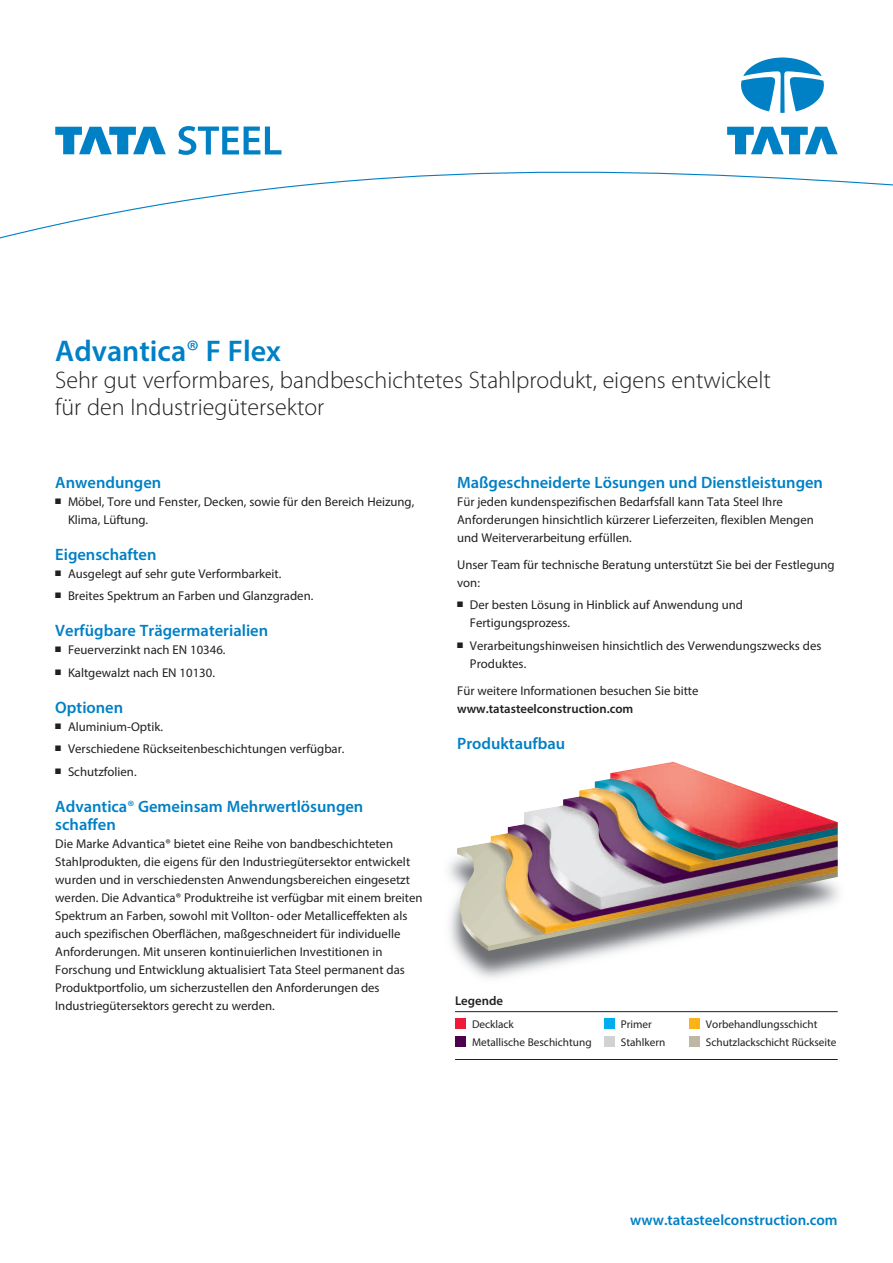
<style>
.page{position:relative;width:893px;height:1263px;background:#fff}
.page>*{position:absolute;margin:0;border:0;box-sizing:border-box;transform-origin:0 0}
.t1{font:600 30px "Myriad Pro";color:#0080c5}
.t2{font:300 24px/27px "Myriad Pro";color:#231f20}
.t3{font:600 16.5px/18px "Myriad Pro";color:#0080c5}
.t4{font:600 15px "Myriad Pro";color:#0080c5}
.t5{font:12.75px/18px "Myriad Pro";color:#231f20}
.t6{font:600 12.75px "Myriad Pro";color:#231f20}
.t7{font:11.25px "Myriad Pro";color:#231f20}
.s1{font-weight:400}
</style>
<div class="page">
<svg style="left:0;top:171px;width:893px;height:68px"></svg>
<svg style="left:741px;top:58px;width:83px;height:55px"></svg>
<svg style="left:727px;top:127px;width:111px;height:27px"></svg>
<svg style="left:55px;top:127px;width:111px;height:27px"></svg>
<svg style="left:178px;top:126px;width:103px;height:29px"></svg>
<img style="left:457px;top:762px;width:381px;height:189px">
<hr style="left:455px;top:1011px;width:383px;height:1px;background:#231f20">
<hr style="left:455px;top:1059px;width:383px;height:1px;background:#231f20">
<div style="left:455px;top:1018px;width:11px;height:11px;background:#ed1a3a"></div>
<div style="left:604px;top:1018px;width:10px;height:11px;background:#00aeef"></div>
<div style="left:689px;top:1018px;width:10px;height:11px;background:#fbb316"></div>
<div style="left:455px;top:1036px;width:11px;height:11px;background:#4c004e"></div>
<div style="left:604px;top:1036px;width:10px;height:11px;background:#d1d2d4"></div>
<div style="left:689px;top:1036px;width:10px;height:11px;background:#bfb7a5"></div>
<h1 class="t1" style="left:55px;top:340px;width:227px">Advantica<span class="s1">®</span> F Flex</h1>
<h2 class="t2" style="left:55px;top:369px;width:717px">Sehr gut verformbares, bandbeschichtetes Stahlprodukt, eigens entwickelt für den Industriegütersektor</h2>
<p class="t3" style="left:55px;top:474px;width:108px">Anwendungen</p>
<p class="t5" style="left:68px;top:493px;width:348px;text-indent:-13px">■ Möbel, Tore und Fenster, Decken, sowie für den Bereich Heizung,<br>Klima, Lüftung.</p>
<p class="t3" style="left:55px;top:546px;width:103px">Eigenschaften</p>
<p class="t5" style="left:55px;top:565px;width:228px">■ Ausgelegt auf sehr gute Verformbarkeit.</p>
<p class="t5" style="left:55px;top:588px;width:260px">■ Breites Spektrum an Farben und Glanzgraden.</p>
<p class="t3" style="left:55px;top:623px;width:214px">Verfügbare Trägermaterialien</p>
<p class="t5" style="left:55px;top:642px;width:172px">■ Feuerverzinkt nach EN 10346.</p>
<p class="t5" style="left:55px;top:664px;width:161px">■ Kaltgewalzt nach EN 10130.</p>
<p class="t3" style="left:55px;top:699px;width:69px">Optionen</p>
<p class="t5" style="left:55px;top:718px;width:109px">■ Aluminium-Optik.</p>
<p class="t5" style="left:55px;top:741px;width:291px">■ Verschiedene Rückseitenbeschichtungen verfügbar.</p>
<p class="t5" style="left:55px;top:763px;width:83px">■ Schutzfolien.</p>
<p class="t3" style="left:55px;top:798px;width:310px">Advantica<span class="s1">®</span> Gemeinsam Mehrwertlösungen schaffen</p>
<p class="t5" style="left:55px;top:835px;width:369px">Die Marke Advantica® bietet eine Reihe von bandbeschichteten Stahlprodukten, die eigens für den Industriegütersektor entwickelt wurden und in verschiedensten Anwendungsbereichen eingesetzt werden. Die Advantica® Produktreihe ist verfügbar mit einem breiten Spektrum an Farben, sowohl mit Vollton- oder Metalliceffekten als auch spezifischen Oberflächen, maßgeschneidert für individuelle Anforderungen. Mit unseren kontinuierlichen Investitionen in Forschung und Entwicklung aktualisiert Tata Steel permanent das Produktportfolio, um sicherzustellen den Anforderungen des Industriegütersektors gerecht zu werden.</p>
<p class="t3" style="left:457px;top:474px;width:367px">Maßgeschneiderte Lösungen und Dienstleistungen</p>
<p class="t5" style="left:457px;top:493px;width:358px">Für jeden kundenspezifischen Bedarfsfall kann Tata Steel Ihre<br>Anforderungen hinsichtlich kürzerer Lieferzeiten, flexiblen Mengen und Weiterverarbeitung erfüllen.</p>
<p class="t5" style="left:457px;top:556px;width:379px">Unser Team für technische Beratung unterstützt Sie bei der Festlegung von:</p>
<p class="t5" style="left:470px;top:597px;width:275px;text-indent:-13px">■ Der besten Lösung in Hinblick auf Anwendung und<br>Fertigungsprozess.</p>
<p class="t5" style="left:470px;top:637px;width:353px;text-indent:-13px">■ Verarbeitungshinweisen hinsichtlich des Verwendungszwecks des<br>Produktes.</p>
<p class="t5" style="left:457px;top:682px;width:243px">Für weitere Informationen besuchen Sie bitte</p>
<p class="t6" style="left:457px;top:703px;width:178px">www.tatasteelconstruction.com</p>
<p class="t3" style="left:457px;top:735px;width:110px">Produktaufbau</p>
<p class="t6" style="left:455px;top:996px;width:50px">Legende</p>
<p class="t7" style="left:472px;top:1019px;width:43px">Decklack</p>
<p class="t7" style="left:621px;top:1019px;width:32px">Primer</p>
<p class="t7" style="left:706px;top:1019px;width:113px">Vorbehandlungsschicht</p>
<p class="t7" style="left:472px;top:1037px;width:121px">Metallische Beschichtung</p>
<p class="t7" style="left:621px;top:1037px;width:46px">Stahlkern</p>
<p class="t7" style="left:706px;top:1037px;width:132px">Schutzlackschicht Rückseite</p>
<p class="t4" style="left:630px;top:1215px;width:209px">www.tatasteelconstruction.com</p>
</div>
